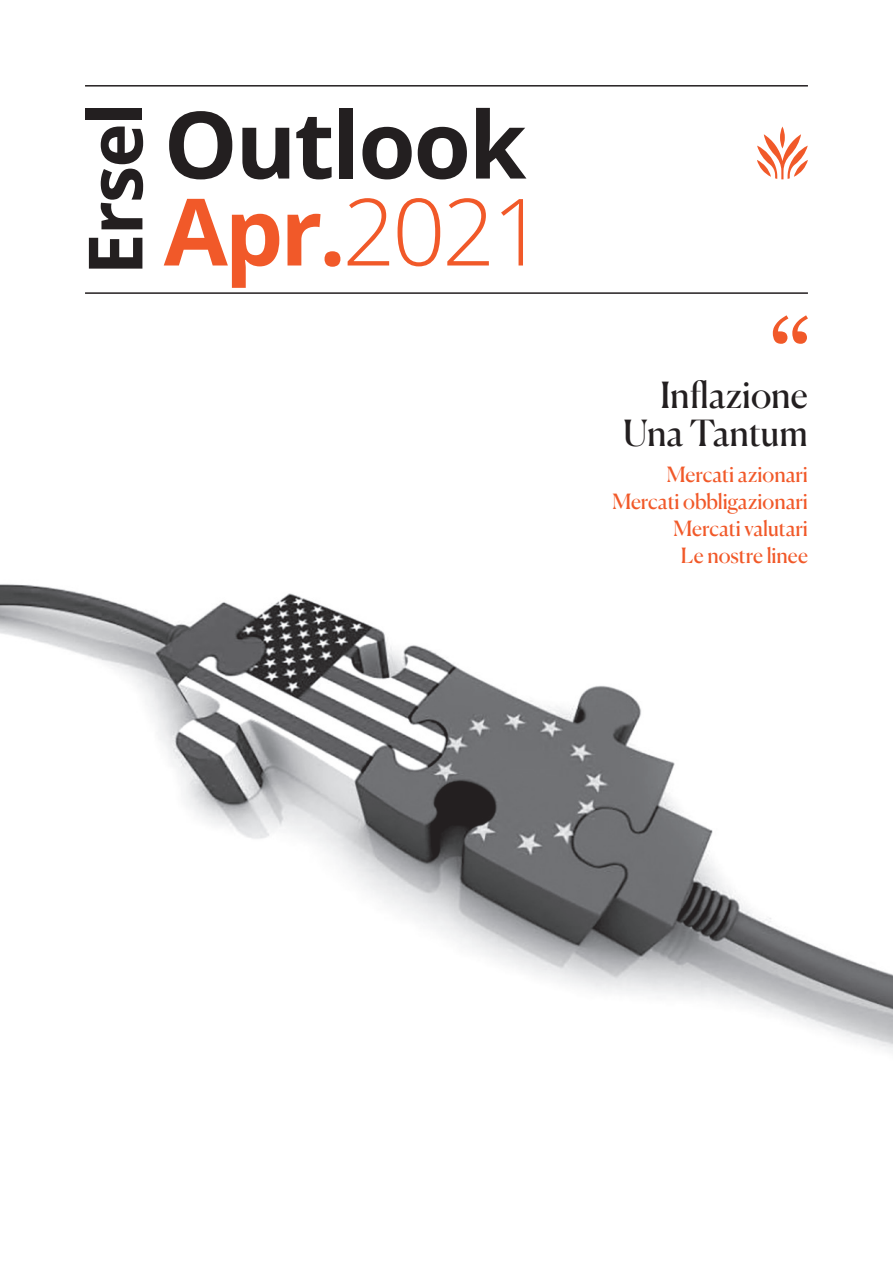
<style>
.page{position:relative;width:893px;height:1263px;background:#fff}
.page>*{position:absolute;margin:0;border:0;box-sizing:border-box;transform-origin:0 0}
.t1{font:700 93px/87px "Open Sans";letter-spacing:-.025em;color:#231f20}
.t2{font:700 75px "Open Sans";letter-spacing:-.025em;color:#231f20}
.t3{font:36px/37.5px "Canela";color:#231f20;text-align:right}
.t4{font:21px/27px "Canela";letter-spacing:-.005em;color:#f15929;text-align:right}
.s1{color:#f15929}
.s2{font-weight:300;color:#f15929}
</style>
<div class="page">
<img style="left:0;top:584px;width:893px;height:468px">
<hr style="left:85px;top:85px;width:723px;height:2px;background:#231f20">
<hr style="left:85px;top:292px;width:723px;height:2px;background:#231f20">
<svg style="left:757px;top:126px;width:51px;height:53px"></svg>
<svg style="left:773px;top:315px;width:35px;height:29px"></svg>
<h2 class="t2" style="left:62px;top:275px;width:175px;rotate:-90deg">Ersel</h2>
<h1 class="t1" style="left:164px;top:99px;width:383px">Outlook<br><span class="s1">Apr.</span><span class="s2">2021</span></h1>
<h3 class="t3" style="left:623px;top:374px;width:187px">Inflazione<br>Una Tantum</h3>
<p class="t4" style="left:612px;top:459px;width:197px">Mercati azionari<br>Mercati obbligazionari<br>Mercati valutari<br>Le nostre linee</p>
</div>
